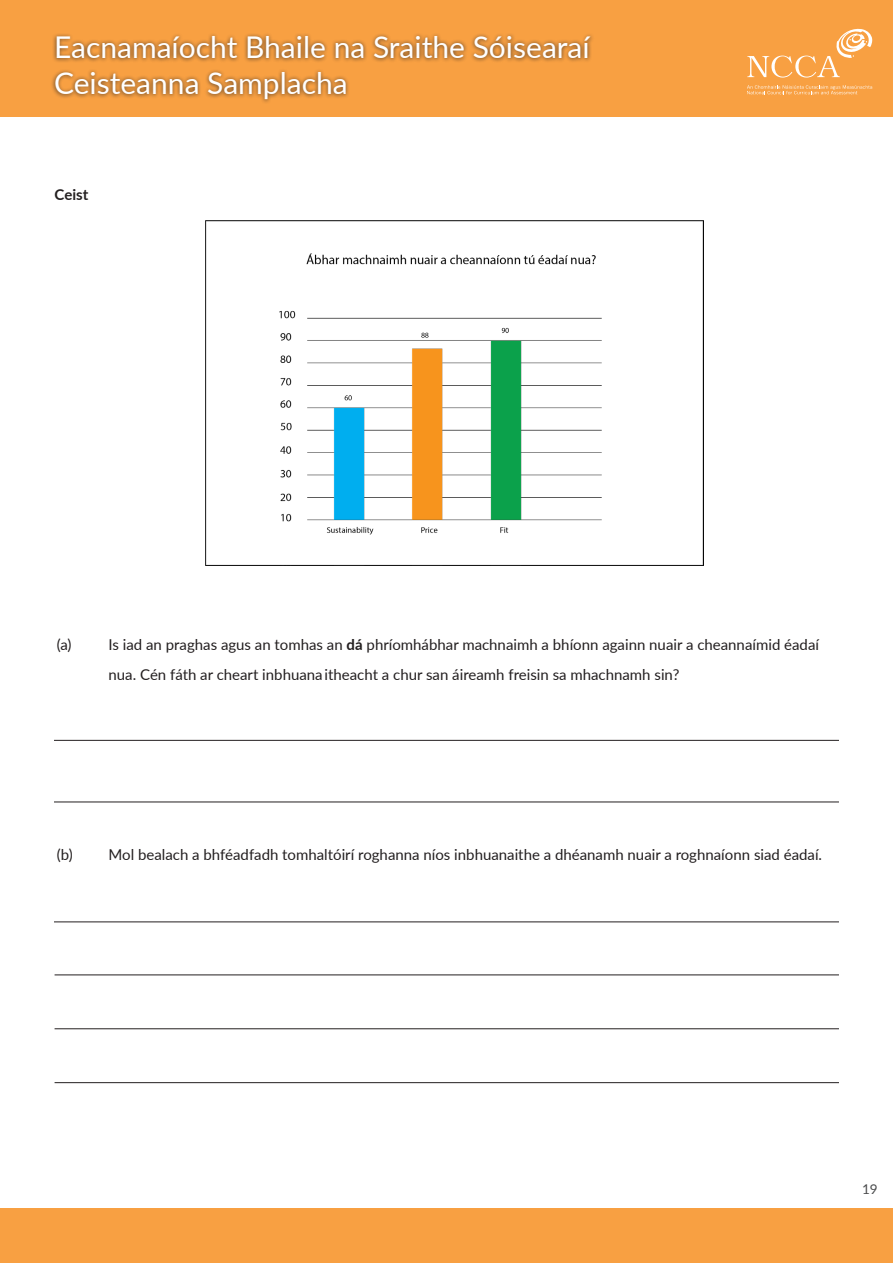
<style>
.page{position:relative;width:893px;height:1263px;background:#fff}
.page>*{position:absolute;margin:0;border:0;box-sizing:border-box;transform-origin:0 0}
.t1{font:30px/36px "Lato";color:#fff}
.t2{font:15px/30px "Lato";color:#231f20}
.t3{font:700 15px "Lato";color:#231f20}
.t4{font:13.5px "Lato";color:#4b4c4d}
.s1{font-weight:700}
</style>
<div class="page">
<div style="left:0;top:0;width:893px;height:116px;background:#f8a042"></div>
<svg style="left:747px;top:85px;width:125px;height:9px"></svg>
<svg style="left:747px;top:28px;width:125px;height:50px"></svg>
<div style="left:51px;top:32px;width:544px;height:72px;background:#231f20;opacity:.73"></div>
<div style="left:0;top:1209px;width:893px;height:54px;background:#f8a042"></div>
<hr style="left:54px;top:921px;width:785px;height:1px;background:#231f20">
<hr style="left:55px;top:974px;width:784px;height:1px;background:#231f20">
<hr style="left:55px;top:1028px;width:784px;height:1px;background:#231f20">
<hr style="left:55px;top:1082px;width:784px;height:1px;background:#231f20">
<hr style="left:54px;top:740px;width:785px;height:1px;background:#231f20">
<hr style="left:54px;top:801px;width:785px;height:1px;background:#231f20">
<img style="left:205px;top:220px;width:498px;height:345px">
<h1 class="t1" style="left:54px;top:27px;width:537px">Eacnamaíocht Bhaile na Sraithe Sóisearaí<br>Ceisteanna Samplacha</h1>
<p class="t3" style="left:55px;top:183px;width:35px">Ceist</p>
<p class="t2" style="left:57px;top:629px;width:16px">(a)</p>
<p class="t2" style="left:109px;top:629px;width:712px">Is iad an praghas agus an tomhas an <span class="s1">dá</span> phríomhábhar machnaimh a bhíonn againn nuair a cheannaímid éadaí nua. Cén fáth ar cheart inbhuana itheacht a chur san áireamh freisin sa mhachnamh sin?</p>
<p class="t2" style="left:57px;top:839px;width:767px">(b) Mol bealach a bhféadfadh tomhaltóirí roghanna níos inbhuanaithe a dhéanamh nuair a roghnaíonn siad éadaí.</p>
<p class="t4" style="left:862px;top:1180px;width:17px">19</p>
</div>
